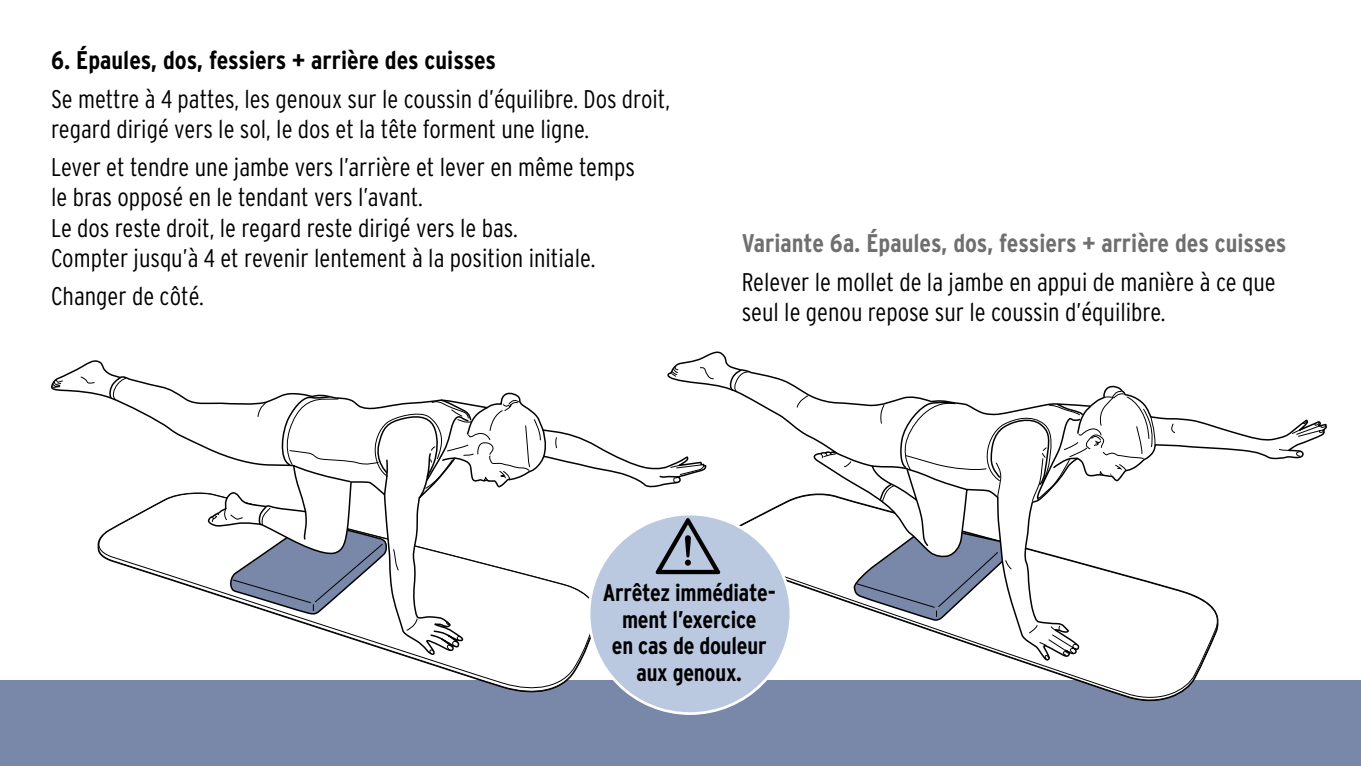
<style>
.page{position:relative;width:1361px;height:766px;background:#fff}
.page>*{position:absolute;margin:0;border:0;box-sizing:border-box;transform-origin:0 0}
.ID_FLIESSTEXT{font:300 condensed 25.5px/30px "Interstate OT";color:#000}
.ID_SUBLINE_1_IVZ{font:700 condensed 25.5px "Interstate OT";color:#706f6f}
.ID_SUBLINE_1_IVZ-2{font:700 condensed 25.5px "Interstate OT";color:#000}
.id_subline_1_xivz{font:700 condensed 24px/26.7px "Interstate OT";letter-spacing:-.01em;color:#000;text-align:center}
</style>
<div class="page">
<div style="left:0;top:680px;width:1361px;height:85px;background:#7987a9"></div>
<svg style="left:739px;top:662px;width:465px;height:39px"></svg>
<svg style="left:706px;top:371px;width:8px;height:8px"></svg>
<svg style="left:1005px;top:420px;width:321px;height:240px"></svg>
<svg style="left:727px;top:369px;width:429px;height:253px"></svg>
<svg style="left:403px;top:656px;width:181px;height:36px"></svg>
<svg style="left:51px;top:360px;width:655px;height:296px"></svg>
<svg style="left:51px;top:376px;width:44px;height:11px"></svg>
<svg style="left:658px;top:464px;width:46px;height:19px"></svg>
<svg style="left:108px;top:376px;width:449px;height:278px"></svg>
<div style="left:589px;top:514px;width:202px;height:199px;background:#bac8e0;border-radius:50%"></div>
<svg style="left:655px;top:518px;width:65px;height:56px"></svg>
<p class="ID_SUBLINE_1_IVZ-2" style="left:51px;top:44px;width:447px">6. Épaules, dos, fessiers + arrière des cuisses</p>
<p class="ID_FLIESSTEXT" style="left:51px;top:84px;width:620px">Se mettre à 4 pattes, les genoux sur le coussin d’équilibre. Dos droit, regard dirigé vers le sol, le dos et la tête forment une ligne.</p>
<p class="ID_FLIESSTEXT" style="left:51px;top:152px;width:585px">Lever et tendre une jambe vers l’arrière et lever en même temps le bras opposé en le tendant vers l’avant.<br>Le dos reste droit, le regard reste dirigé vers le bas.<br>Compter jusqu’à 4 et revenir lentement à la position initiale.</p>
<p class="ID_FLIESSTEXT" style="left:51px;top:281px;width:154px">Changer de côté.</p>
<p class="ID_SUBLINE_1_IVZ" style="left:742px;top:227px;width:546px">Variante 6a. Épaules, dos, fessiers + arrière des cuisses</p>
<p class="ID_FLIESSTEXT" style="left:742px;top:266px;width:535px">Relever le mollet de la jambe en appui de manière à ce que seul le genou repose sur le coussin d’équilibre.</p>
<p class="id_subline_1_xivz" style="left:603px;top:578px;width:175px">Arrêtez immédiate&shy;ment l’exercice<br>en cas de douleur aux genoux.</p>
</div>
